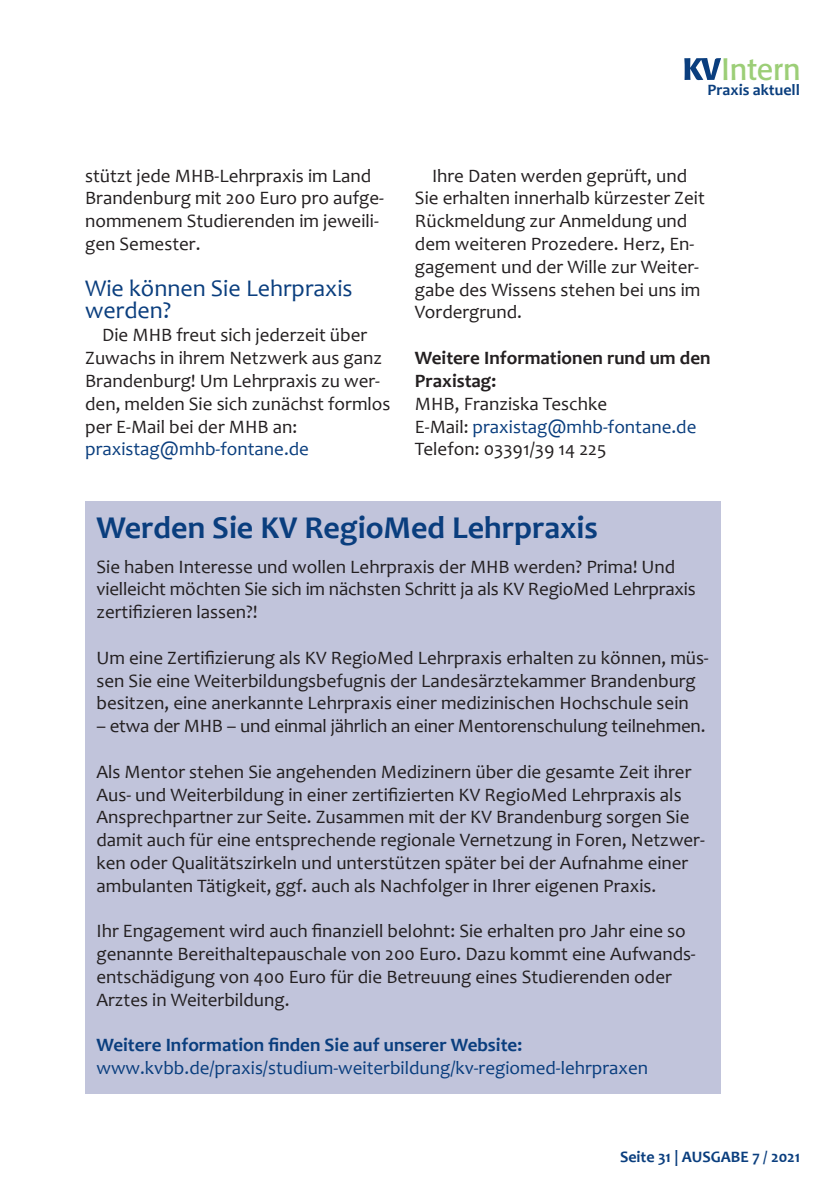
<style>
.page{position:relative;width:840px;height:1191px;background:#fff}
.page>*{position:absolute;margin:0;border:0;box-sizing:border-box;transform-origin:0 0}
.t1{font:700 32px "Candara";color:#0a3e7e}
.t2{font:30.8px "Formata";color:#9cce77}
.t3{font:24px/22.8px "Candara";color:#0a3e7e}
.t4{font:19px/22.8px "Candara";color:#231f20}
.t5{font:19px "Candara";color:#0a3e7e}
.t6{font:700 19px "Candara";color:#0a3e7e}
.t7{font:700 19px/22.8px "Candara";color:#231f20}
.t8{font:700 16px "Candara";color:#0a3e7e}
.s1{color:#0a3e7e}
</style>
<div class="page">
<svg style="left:684px;top:58px;width:36px;height:22px"></svg>
<div style="left:85px;top:501px;width:635px;height:593px;background:#c1c4db"></div>
<h2 class="t2" style="left:721px;top:50px;width:81px">Intern</h2>
<p class="t8" style="left:707px;top:80px;width:94px">Praxis aktuell</p>
<p class="t4" style="left:85px;top:164px;width:300px">stützt jede MHB-Lehrpraxis im Land<br>Brandenburg mit 200 Euro pro aufge&shy;nommenem Studierenden im jeweili&shy;gen Semester.</p>
<p class="t3" style="left:85px;top:276px;width:269px">Wie können Sie Lehrpraxis werden?</p>
<p class="t4" style="left:85px;top:323px;width:307px;text-indent:17px">Die MHB freut sich jederzeit über Zuwachs in ihrem Netzwerk aus ganz Brandenburg! Um Lehrpraxis zu wer&shy;den, melden Sie sich zunächst formlos per E-Mail bei der MHB an:</p>
<p class="t5" style="left:85px;top:437px;width:225px">praxistag@mhb-fontane.de</p>
<p class="t4" style="left:415px;top:164px;width:291px;text-indent:17px">Ihre Daten werden geprüft, und<br>Sie erhalten innerhalb kürzester Zeit<br>Rückmeldung zur Anmeldung und dem weiteren Prozedere. Herz, En&shy;gagement und der Wille zur Weiter&shy;gabe des Wissens stehen bei uns im<br>Vordergrund.</p>
<p class="t7" style="left:415px;top:346px;width:297px">Weitere Informationen rund um den<br>Praxistag:</p>
<p class="t4" style="left:415px;top:392px;width:283px">MHB, Franziska Teschke<br>E-Mail: <span class="s1">praxistag@mhb-fontane.de<br></span>Telefon: 03391/39 14 225</p>
<h1 class="t1" style="left:96px;top:508px;width:502px">Werden Sie KV RegioMed Lehrpraxis</h1>
<p class="t4" style="left:96px;top:555px;width:600px">Sie haben Interesse und wollen Lehrpraxis der MHB werden? Prima! Und vielleicht möchten Sie sich im nächsten Schritt ja als KV RegioMed Lehrpraxis zertifizieren lassen?!</p>
<p class="t4" style="left:96px;top:646px;width:613px">Um eine Zertifizierung als KV RegioMed Lehrpraxis erhalten zu können, müs&shy;sen Sie eine Weiterbildungsbefugnis der Landesärztekammer Brandenburg besitzen, eine anerkannte Lehrpraxis einer medizinischen Hochschule sein</p>
<p class="t4" style="left:96px;top:714px;width:610px">– etwa der MHB – und einmal jährlich an einer Mentorenschulung teilnehmen.</p>
<p class="t4" style="left:96px;top:760px;width:609px">Als Mentor stehen Sie angehenden Medizinern über die gesamte Zeit ihrer Aus- und Weiterbildung in einer zertifizierten KV RegioMed Lehrpraxis als Ansprechpartner zur Seite. Zusammen mit der KV Brandenburg sorgen Sie damit auch für eine entsprechende regionale Vernetzung in Foren, Netzwer&shy;ken oder Qualitätszirkeln und unterstützen später bei der Aufnahme einer ambulanten Tätigkeit, ggf. auch als Nachfolger in Ihrer eigenen Praxis.</p>
<p class="t4" style="left:96px;top:919px;width:600px">Ihr Engagement wird auch finanziell belohnt: Sie erhalten pro Jahr eine so genannte Bereithaltepauschale von 200 Euro. Dazu kommt eine Aufwands&shy;entschädigung von 400 Euro für die Betreuung eines Studierenden oder Arztes in Weiterbildung.</p>
<p class="t6" style="left:96px;top:1033px;width:427px">Weitere Information finden Sie auf unserer Website:</p>
<p class="t5" style="left:96px;top:1056px;width:553px">www.kvbb.de/praxis/studium-weiterbildung/kv-regiomed-lehrpraxen</p>
<p class="t8" style="left:619px;top:1147px;width:182px">Seite 31 | AUSGABE 7 / 2021</p>
</div>
